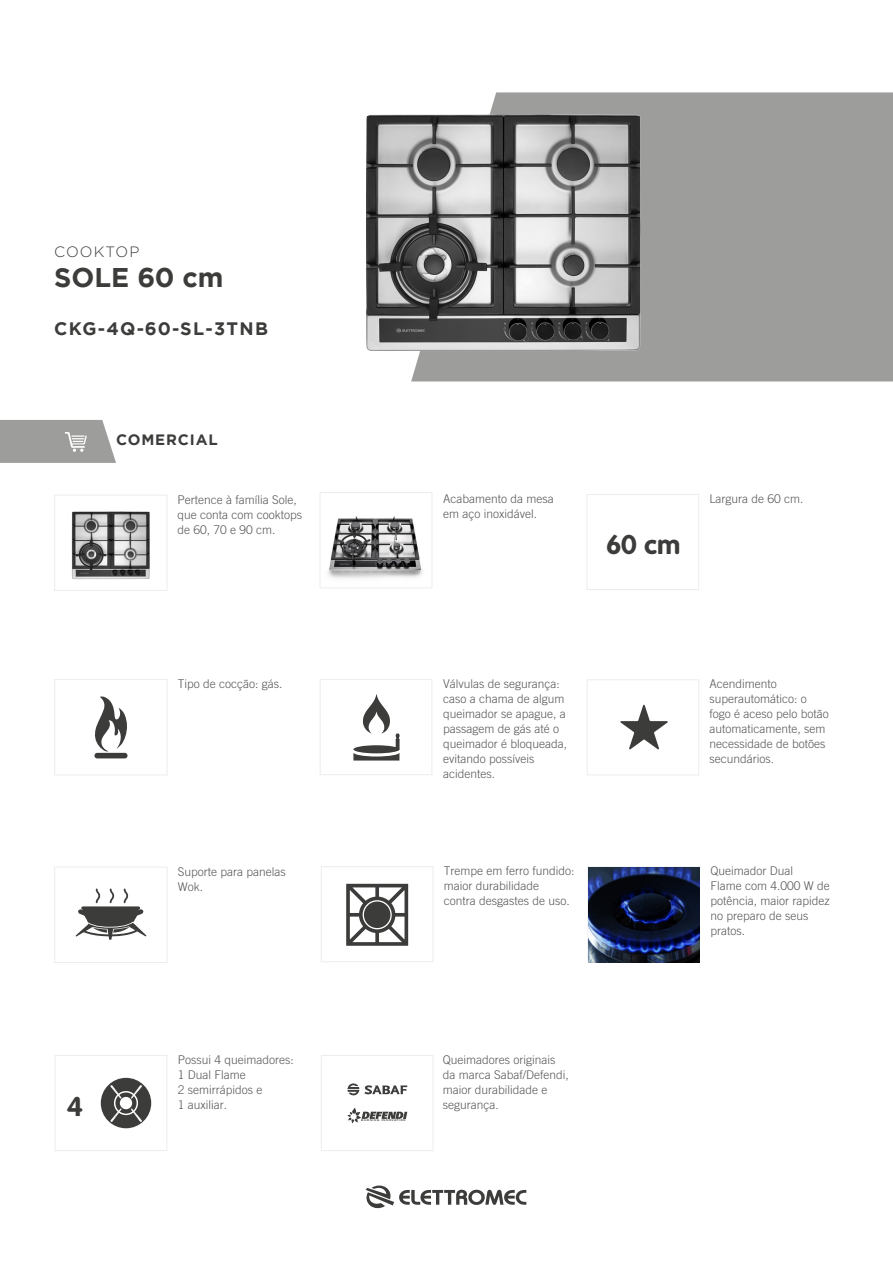
<style>
.page{position:relative;width:893px;height:1263px;background:#fff}
.page>*{position:absolute;margin:0;border:0;box-sizing:border-box;transform-origin:0 0}
.t1{font:700 27px "Gotham";color:#3c3c3b}
.t2{font:700 26.4px "Folks";color:#3c3c3b}
.t3{font:700 18px "Gotham";letter-spacing:.075em;color:#3c3c3b}
.t4{font:700 15px "Gotham";letter-spacing:.06em;color:#3c3c3b}
.t5{font:300 15px "Gotham";letter-spacing:.07em;color:#3c3c3b}
.t6{font:300 12px/15px "Trade Gothic LT Std";color:#575756}
.t7{font:italic 500 2.7px "Franklin Gothic";letter-spacing:.16em;color:#3c3c3b;scale:1.31 1}
</style>
<div class="page">
<svg style="left:365px;top:1185px;width:161px;height:24px"></svg>
<div style="left:411px;top:92px;width:482px;height:289px;background:#9d9d9c"></div>
<svg style="left:0;top:420px;width:116px;height:43px;background:#a5a5a4"></svg>
<img style="left:366px;top:92px;width:283px;height:274px">
<img style="left:71px;top:511px;width:79px;height:69px">
<div style="left:54px;top:495px;width:113px;height:96px;border:1px solid #ededed"></div>
<img style="left:328px;top:516px;width:95px;height:63px">
<div style="left:320px;top:492px;width:112px;height:96px;border:1px solid #ededed"></div>
<img style="left:588px;top:867px;width:112px;height:95px">
<div style="left:587px;top:494px;width:112px;height:96px;border:1px solid #ededed"></div>
<div style="left:54px;top:679px;width:113px;height:96px;border:1px solid #ededed"></div>
<svg style="left:95px;top:696px;width:32px;height:56px"></svg>
<div style="left:94px;top:753px;width:34px;height:5px;background:#3c3c3b;border-radius:3px"></div>
<div style="left:54px;top:867px;width:113px;height:96px;border:1px solid #ededed"></div>
<div style="left:587px;top:679px;width:112px;height:96px;border:1px solid #ededed"></div>
<div style="left:321px;top:866px;width:112px;height:96px;border:1px solid #ededed"></div>
<div style="left:320px;top:679px;width:112px;height:96px;border:1px solid #ededed"></div>
<svg style="left:75px;top:888px;width:72px;height:52px"></svg>
<svg style="left:346px;top:884px;width:62px;height:62px"></svg>
<svg style="left:353px;top:694px;width:47px;height:66px"></svg>
<svg style="left:620px;top:705px;width:48px;height:44px"></svg>
<div style="left:55px;top:1055px;width:112px;height:96px;border:1px solid #ededed"></div>
<div style="left:101px;top:1078px;width:50px;height:50px;background:#3c3c3b;border-radius:50%"></div>
<div style="left:120px;top:1097px;width:12px;height:12px;background:#fff;border-radius:50%"></div>
<div style="left:114px;top:1091px;width:24px;height:24px;border:1px solid #fff;border-radius:50%"></div>
<svg style="left:110px;top:1085px;width:11px;height:13px"></svg>
<svg style="left:131px;top:1085px;width:11px;height:13px"></svg>
<svg style="left:110px;top:1108px;width:11px;height:14px"></svg>
<svg style="left:131px;top:1108px;width:11px;height:14px"></svg>
<div style="left:321px;top:1055px;width:112px;height:96px;border:1px solid #ededed"></div>
<svg style="left:347px;top:1083px;width:61px;height:41px"></svg>
<p class="t5" style="left:54px;top:243px;width:87px">COOKTOP</p>
<h1 class="t1" style="left:54px;top:261px;width:171px">SOLE 60 cm</h1>
<h3 class="t3" style="left:54px;top:318px;width:215px">CKG-4Q-60-SL-3TNB</h3>
<p class="t4" style="left:116px;top:431px;width:103px">COMERCIAL</p>
<p class="t6" style="left:178px;top:492px;width:121px">Pertence à família Sole,</p>
<p class="t6" style="left:709px;top:491px;width:96px">Largura de 60 cm.</p>
<p class="t6" style="left:178px;top:507px;width:126px">que conta com cooktops de 60, 70 e 90 cm.</p>
<h2 class="t2" style="left:606px;top:529px;width:76px">60 cm</h2>
<p class="t6" style="left:443px;top:491px;width:112px">Acabamento da mesa em aço inoxidável.</p>
<p class="t6" style="left:178px;top:676px;width:106px">Tipo de cocção: gás.</p>
<p class="t6" style="left:443px;top:676px;width:126px">Válvulas de segurança: caso a chama de algum queimador se apague, a passagem de gás até o queimador é bloqueada, evitando possíveis acidentes.</p>
<p class="t6" style="left:709px;top:676px;width:121px">Acendimento superautomático: o fogo é aceso pelo botão automaticamente, sem necessidade de botões secundários.</p>
<p class="t6" style="left:178px;top:864px;width:110px">Suporte para panelas<br>Wok.</p>
<p class="t6" style="left:444px;top:863px;width:132px">Trempe em ferro fundido: maior durabilidade<br>contra desgastes de uso.</p>
<p class="t6" style="left:710px;top:863px;width:121px">Queimador Dual<br>Flame com 4.000 W de potência, maior rapidez no preparo de seus pratos.</p>
<p class="t6" style="left:178px;top:1052px;width:118px">Possui 4 queimadores:<br>1 Dual Flame<br>2 semirrápidos e</p>
<h2 class="t2" style="left:67px;top:1090px;width:18px">4</h2>
<p class="t6" style="left:178px;top:1097px;width:51px">1 auxiliar.</p>
<p class="t6" style="left:443px;top:1052px;width:128px">Queimadores originais da marca Sabaf/Defendi, maior durabilidade e segurança.</p>
<p class="t7" style="left:361px;top:1119px;width:35px">BURNING INNOVATION</p>
</div>
